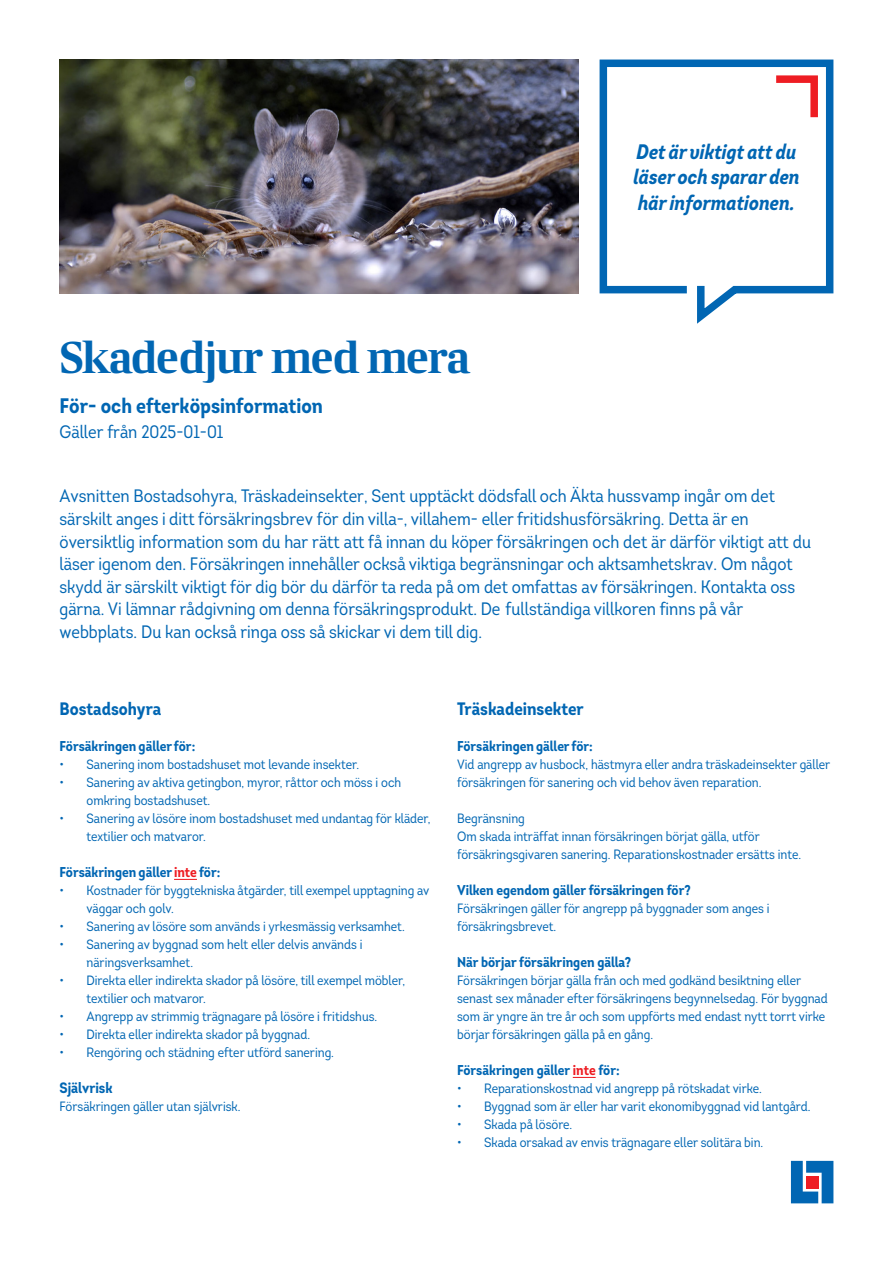
<style>
.page{position:relative;width:893px;height:1263px;background:#fff}
.page>*{position:absolute;margin:0;border:0;box-sizing:border-box;transform-origin:0 0}
.Datum_framsida{font:45px "LF Rubrik 2";letter-spacing:-.035em;color:#0166b3}
.t1{font:italic 700 21px/25.5px "Intro Cond";color:#0166b3}
.Datum_framsida-2{font:700 21px "Intro Cond";color:#0166b3}
.Datum_framsida-3{font:18px/22.6px "Intro Cond";color:#0166b3}
.Mellanrubrik_2{font:700 18px "Intro Cond";color:#0166b3}
.t2{font:700 15px "Intro Cond";color:#0166b3}
.Mellanrubrik_3{font:700 14.25px "Intro Cond";color:#0166b3}
.t3{font:13.5px/18px "Intro Cond";color:#0166b3}
.s1{color:#ee1d23}
.s2{color:#fff}
</style>
<div class="page">
<svg style="left:599px;top:59px;width:235px;height:265px"></svg>
<svg style="left:769px;top:72px;width:53px;height:53px"></svg>
<svg style="left:791px;top:1161px;width:42px;height:42px;background:#2e7dbd"></svg>
<div style="left:806px;top:1176px;width:12px;height:12px;background:#ee1d23"></div>
<img style="left:60px;top:60px;width:518px;height:233px">
<svg style="left:174px;top:879px;width:23px;height:1px"></svg>
<svg style="left:573px;top:1077px;width:23px;height:1px"></svg>
<p class="Datum_framsida" style="left:60px;top:329px;width:412px">Skadedjur med mera</p>
<p class="Datum_framsida-2" style="left:60px;top:392px;width:265px">För- och efterköpsinformation</p>
<p class="Datum_framsida-3" style="left:60px;top:420px;width:165px">Gäller från 2025-01-01</p>
<h2 class="t1" style="left:633px;top:139px;width:168px">Det är viktigt att du läser och sparar den här informationen.</h2>
<p class="Datum_framsida-3" style="left:60px;top:485px;width:753px">Avsnitten Bostadsohyra, Träskadeinsekter, Sent upptäckt dödsfall och Äkta hussvamp ingår om det särskilt anges i ditt försäkringsbrev för din villa-, villahem- eller fritidshusförsäkring. Detta är en översiktlig information som du har rätt att få innan du köper försäkringen och det är därför viktigt att du läser igenom den. Försäkringen innehåller också viktiga begränsningar och aktsamhetskrav. Om något skydd är särskilt viktigt för dig bör du därför ta reda på om det omfattas av försäkringen. Kontakta oss gärna. Vi lämnar rådgivning om denna försäkringsprodukt. De fullständiga villkoren finns på vår webbplats. Du kan också ringa oss så skickar vi dem till dig.</p>
<p class="Mellanrubrik_2" style="left:60px;top:697px;width:103px">Bostadsohyra</p>
<p class="Mellanrubrik_3" style="left:60px;top:737px;width:137px">Försäkringen gäller för:</p>
<p class="t3" style="left:60px;top:755px;width:301px">• Sanering inom bostadshuset mot levande insekter.</p>
<p class="t3" style="left:87px;top:773px;width:316px;text-indent:-27px">• Sanering av aktiva getingbon, myror, råttor och möss i och omkring bostadshuset.</p>
<p class="t3" style="left:87px;top:809px;width:346px;text-indent:-27px">• Sanering av lösöre inom bostadshuset med undantag för kläder, textilier och matvaror.</p>
<p class="Mellanrubrik_3" style="left:60px;top:863px;width:162px">Försäkringen gäller <span class="s1">inte</span> för:</p>
<p class="t3" style="left:87px;top:881px;width:344px;text-indent:-27px">• Kostnader för byggtekniska åtgärder, till exempel upptagning av väggar och golv.</p>
<p class="t3" style="left:60px;top:917px;width:347px">• Sanering av lösöre som används i yrkesmässig verksamhet.</p>
<p class="t3" style="left:87px;top:935px;width:277px;text-indent:-27px">• Sanering av byggnad som helt eller delvis används i näringsverksamhet.</p>
<p class="t3" style="left:87px;top:971px;width:320px;text-indent:-27px">• Direkta eller indirekta skador på lösöre, till exempel möbler, textilier och matvaror.</p>
<p class="t3" style="left:60px;top:1007px;width:319px">• Angrepp av strimmig trägnagare på lösöre i fritidshus.</p>
<p class="t3" style="left:60px;top:1025px;width:252px">• Direkta eller indirekta skador på byggnad.</p>
<p class="t3" style="left:60px;top:1043px;width:276px">• Rengöring och städning efter utförd sanering.</p>
<p class="t2" style="left:60px;top:1078px;width:55px">Självrisk</p>
<p class="t3" style="left:60px;top:1097px;width:182px">Försäkringen gäller utan självrisk.</p>
<p class="Mellanrubrik_2" style="left:457px;top:697px;width:128px">Träskadeinsekter</p>
<p class="Mellanrubrik_3" style="left:457px;top:737px;width:137px">Försäkringen gäller för:</p>
<p class="t3" style="left:457px;top:755px;width:375px">Vid angrepp av husbock, hästmyra eller andra träskadeinsekter gäller försäkringen för sanering och vid behov även reparation.</p>
<p class="t3" style="left:457px;top:809px;width:69px">Begränsning</p>
<p class="t3" style="left:457px;top:827px;width:346px">Om skada inträffat innan försäkringen börjat gälla, utför försäkringsgivaren sanering. Reparationskostnader ersätts inte.</p>
<p class="Mellanrubrik_3" style="left:457px;top:881px;width:235px">Vilken egendom gäller försäkringen för?</p>
<p class="t3" style="left:457px;top:899px;width:314px">Försäkringen gäller för angrepp på byggnader som anges i försäkringsbrevet.</p>
<p class="Mellanrubrik_3" style="left:457px;top:953px;width:176px">När börjar försäkringen gälla?</p>
<p class="t3" style="left:457px;top:971px;width:372px">Försäkringen börjar gälla från och med godkänd besiktning eller <span class="s2">ex </span>senast sex månader efter försäkringens begynnelsedag. För byggnad som är yngre än tre år och som uppförts med endast nytt torrt virke börjar försäkringen gälla på en gång.</p>
<p class="Mellanrubrik_3" style="left:457px;top:1061px;width:164px">Försäkringen gäller <span class="s1">inte</span> för:</p>
<p class="t3" style="left:457px;top:1079px;width:306px">• Reparationskostnad vid angrepp på rötskadat virke.</p>
<p class="t3" style="left:457px;top:1097px;width:355px">• Byggnad som är eller har varit ekonomibyggnad vid lantgård.</p>
<p class="t3" style="left:457px;top:1115px;width:117px">• Skada på lösöre.</p>
<p class="t3" style="left:457px;top:1133px;width:308px">• Skada orsakad av envis trägnagare eller solitära bin.</p>
</div>
